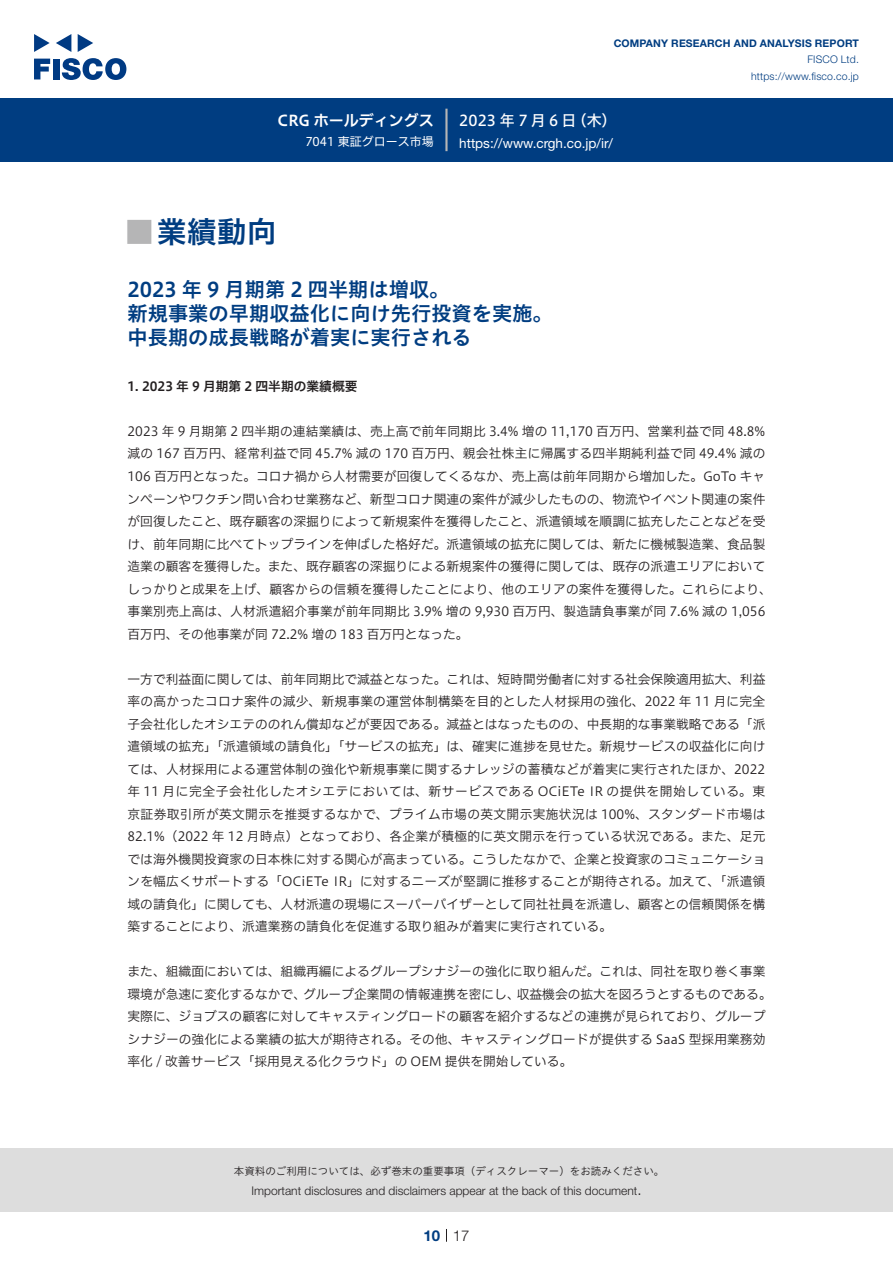
<style>
.page{position:relative;width:893px;height:1263px;background:#fff}
.page>*{position:absolute;margin:0;border:0;box-sizing:border-box;transform-origin:0 0}
.t1{font:30px "Hiragino UD Sans Std N W6";color:#003d81}
.t2{font:24px "Hiragino UD Sans Std N W6";color:#b5b5b6}
.t3{font:20.25px/24px "Hiragino UD Sans Std W6";color:#003d81}
.t4{font:15px "Hiragino UD Sans F Std N W5";letter-spacing:.215em;color:#fff}
.t5{font:15px "Hiragino UD Sans F Std N W6";color:#fff}
.t6{font:300 15px "Helvetica Neue LT Std";color:#231f20}
.t7{font:700 15px "Helvetica Neue LT Std";color:#003d81}
.t8{font:13.5px "Helvetica Neue LT Std";color:#fff}
.t9{font:12.75px/22.5px "Hiragino UD Sans F Std N W3";color:#231f20}
.t10{font:12.75px "Hiragino UD Sans F Std N W6";color:#231f20}
.t11{font:300 12px "Helvetica Neue LT Std";color:#231f20}
.t12{font:12px "Hiragino UD Sans F Std N W4";color:#fff}
.t13{font:10.5px "Hiragino UD Sans Std W3";color:#231f20}
.t14{font:700 10.5px "Helvetica Neue LT Std";letter-spacing:.015em;color:#003d81}
.t15{font:300 10.5px/16.5px "Helvetica Neue LT Std";letter-spacing:.015em;color:#003d81;text-align:right}
</style>
<div class="page">
<div style="left:0;top:1148px;width:893px;height:64px;background:#ddd"></div>
<svg style="left:34px;top:59px;width:16px;height:20px"></svg>
<div style="left:53px;top:59px;width:6px;height:20px;background:#003a83"></div>
<svg style="left:62px;top:58px;width:64px;height:22px"></svg>
<svg style="left:34px;top:34px;width:16px;height:18px"></svg>
<svg style="left:78px;top:34px;width:15px;height:18px"></svg>
<svg style="left:56px;top:34px;width:15px;height:18px"></svg>
<div style="left:0;top:98px;width:893px;height:64px;background:#003d81"></div>
<hr style="left:445px;top:109px;width:3px;height:42px;background:#b5b5b6">
<svg style="left:446px;top:1229px;width:1px;height:13px"></svg>
<p class="t5" style="left:278px;top:109px;width:158px">CRG ホールディングス</p>
<p class="t12" style="left:305px;top:132px;width:130px">7041 東証グロース市場</p>
<p class="t14" style="left:614px;top:37px;width:247px">COMPANY RESEARCH AND ANALYSIS REPORT</p>
<p class="t15" style="left:751px;top:51px;width:109px">FISCO Ltd. https://www.fisco.co j p.</p>
<p class="t4" style="left:459px;top:109px;width:119px">2023年7月6日</p>
<p class="t4" style="left:572px;top:109px;width:46px">（木(</p>
<p class="t8" style="left:459px;top:135px;width:155px">https://www.crgh. c o j p. /i r/</p>
<h1 class="t1" style="left:157px;top:209px;width:121px">業績動向</h1>
<h2 class="t2" style="left:128px;top:213px;width:25px">█</h2>
<h3 class="t3" style="left:128px;top:276px;width:427px">2023 年 9 月期第 2 四半期は増収。<br>新規事業の早期収益化に向け先行投資を実施。中長期の成長戦略が着実に実行される</h3>
<p class="t10" style="left:128px;top:376px;width:231px">1. 2023 年 9 月期第 2 四半期の業績概要</p>
<p class="t9" style="left:128px;top:419px;width:646px">2023 年 9 月期第 2 四半期の連結業績は、売上高で前年同期比 3.4% 増の 11,170 百万円、営業利益で同 48.8%減の 167 百万円、経常利益で同 45.7% 減の 170 百万円、親会社株主に帰属する四半期純利益で同 49.4% 減の106 百万円となった。コロナ禍から人材需要が回復してくるなか、売上高は前年同期から増加した。GoTo キャンペーンやワクチン問い合わせ業務など、新型コロナ関連の案件が減少したものの、物流やイベント関連の案件が回復したこと、既存顧客の深掘りによって新規案件を獲得したこと、派遣領域を順調に拡充したことなどを受け、前年同期に比べてトップラインを伸ばした格好だ。派遣領域の拡充に関しては、新たに機械製造業、食品製造業の顧客を獲得した。また、既存顧客の深掘りによる新規案件の獲得に関しては、既存の派遣エリアにおいてしっかりと成果を上げ、顧客からの信頼を獲得したことにより、他のエリアの案件を獲得した。これらにより、事業別売上高は、人材派遣紹介事業が前年同期比 3.9% 増の 9,930 百万円、製造請負事業が同 7.6% 減の 1,056百万円、その他事業が同 72.2% 増の 183 百万円となった。</p>
<p class="t9" style="left:128px;top:667px;width:639px;text-align:justify">一方で利益面に関しては、前年同期比で減益となった。これは、短時間労働者に対する社会保険適用拡大、利益率の高かったコロナ案件の減少、新規事業の運営体制構築を目的とした人材採用の強化、2022 年 11 月に完全子会社化したオシエテののれん償却などが要因である。減益とはなったものの、中長期的な事業戦略である「派遣領域の拡充」「派遣領域の請負化」「サービスの拡充」は、確実に進捗を見せた。新規サービスの収益化に向けては、人材採用による運営体制の強化や新規事業に関するナレッジの蓄積などが着実に実行されたほか、2022年 11 月に完全子会社化したオシエテにおいては、新サービスである OCiETe IR の提供を開始している。東京証券取引所が英文開示を推奨するなかで、プライム市場の英文開示実施状況は 100%、スタンダード市場は82.1%（2022 年 12 月時点）となっており、各企業が積極的に英文開示を行っている状況である。また、足元では海外機関投資家の日本株に対する関心が高まっている。こうしたなかで、企業と投資家のコミュニケーションを幅広くサポートする「OCiETe IR」に対するニーズが堅調に推移することが期待される。加えて、「派遣領域の請負化」に関しても、人材派遣の現場にスーパーバイザーとして同社社員を派遣し、顧客との信頼関係を構築することにより、派遣業務の請負化を促進する取り組みが着実に実行されている。</p>
<p class="t9" style="left:517px;top:959px;width:256px;text-indent:-389px">また、組織面においては、組織再編によるグループシナジーの強化に取り組んだ。これは、同社を取り巻く事業収益機会の拡大を図ろうとするものである。</p>
<p class="t9" style="left:303px;top:982px;width:218px">グループ企業間の情報連携を密にし、</p>
<p class="t9" style="left:128px;top:982px;width:639px">環境が急速に変化するなかで、<br>実際に、ジョブスの顧客に対してキャスティングロードの顧客を紹介するなどの連携が見られており、グループシナジーの強化による業績の拡大が期待される。その他、キャスティングロードが提供する SaaS 型採⽤業務効率化 / 改善サービス「採用見える化クラウド」の OEM 提供を開始している。</p>
<p class="t13" style="left:234px;top:1163px;width:432px">本資料のご利用については、必ず巻末の重要事項（ディスクレーマー）をお読みください。</p>
<p class="t6" style="left:637px;top:1180px;width:6px">.</p>
<p class="t11" style="left:251px;top:1183px;width:387px">Important disclosures and disclaimers appear at the back of this document</p>
<p class="t7" style="left:423px;top:1226px;width:18px">10</p>
<p class="t6" style="left:453px;top:1226px;width:18px">17</p>
</div>
